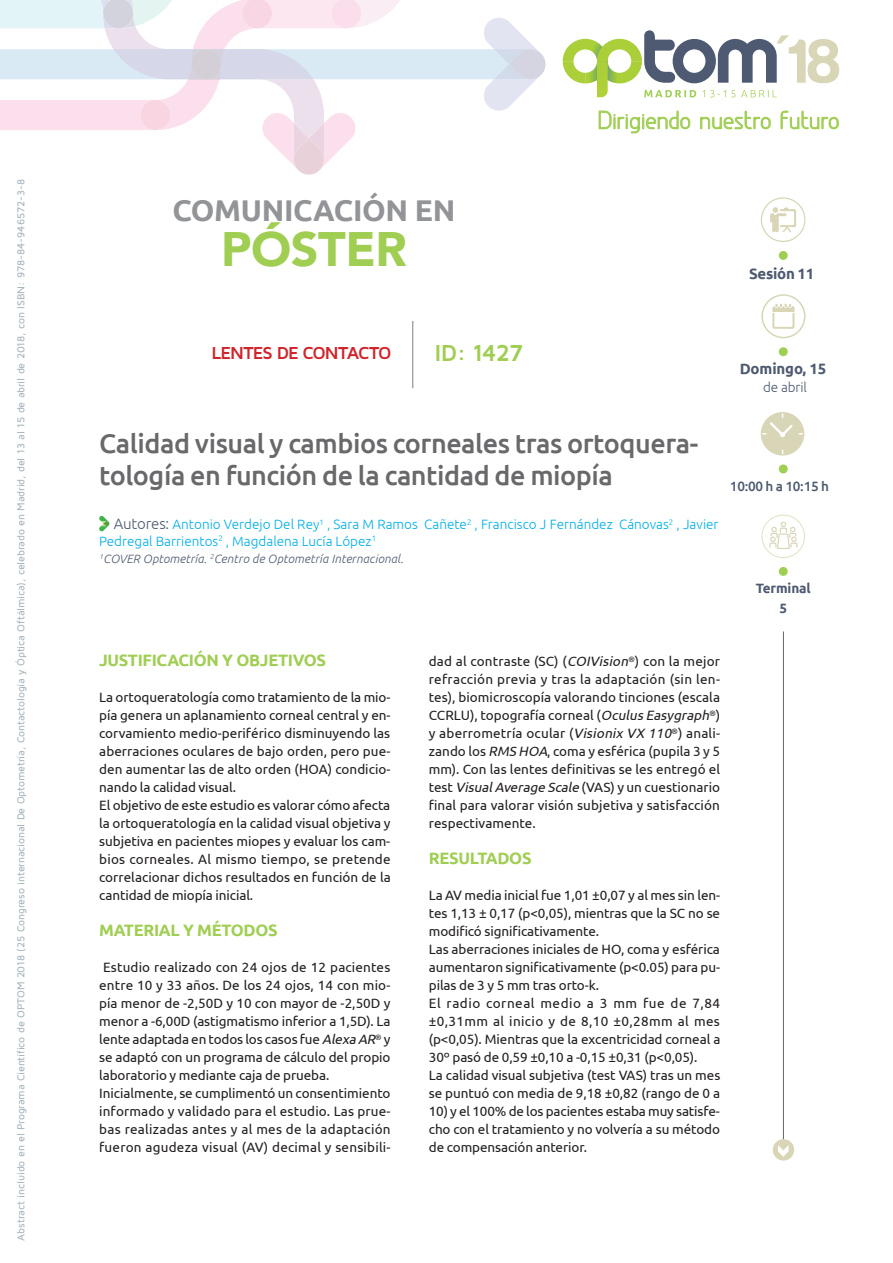
<style>
.page{position:relative;width:893px;height:1263px;background:#fff}
.page>*{position:absolute;margin:0;border:0;box-sizing:border-box;transform-origin:0 0}
.t1{font:900 48.3px "Avenir";letter-spacing:-.01em;color:#a0ce53}
.t2{font:700 30px "Ubuntu";letter-spacing:-.01em;color:#929497}
.t3{font:500 27px/31.5px "Ubuntu";letter-spacing:-.015em;color:#69696c}
.t4{font:700 24px "Maven Pro";letter-spacing:-.04em;color:#a0ce53}
.t5{font:23.4px "Greyscale Basic";color:#a0ce53}
.t6{font:700 18px "Maven Pro";letter-spacing:-.055em;color:#d1232a}
.t7{font:700 16.5px "Ubuntu";letter-spacing:-.02em;color:#a0ce53}
.t8{font:700 15px "Ubuntu";letter-spacing:-.01em;color:#4e5a71}
.t9{font:13.5px/18px "Ubuntu";letter-spacing:-.005em;color:#231f20}
.t10{font:300 13.5px/16.5px "Ubuntu";color:#00aee8}
.t11{font:500 13.5px "Ubuntu";letter-spacing:-.015em;color:#4e5a71}
.t12{font:700 13.5px/19.5px "Ubuntu";color:#4e5a71;text-align:center}
.t13{font:300 13.5px "Ubuntu";letter-spacing:-.01em;color:#4e5a71}
.t14{font:italic 300 12px "Ubuntu";letter-spacing:.01em;color:#4e5a71}
.t15{font:500 10.5px "Maven Pro";letter-spacing:-.015em;color:#a5b4be}
.s1{font-size:15px;color:#4e5a71}
.s2{font-style:italic}
</style>
<div class="page">
<svg style="left:563px;top:30px;width:276px;height:67px"></svg>
<svg style="left:599px;top:111px;width:91px;height:22px"></svg>
<svg style="left:700px;top:111px;width:71px;height:18px"></svg>
<svg style="left:781px;top:111px;width:58px;height:18px"></svg>
<svg style="left:0;top:0;width:545px;height:175px"></svg>
<div style="left:773px;top:1139px;width:21px;height:21px;background:#d9d6b7;border-radius:50%"></div>
<svg style="left:778px;top:1145px;width:11px;height:12px"></svg>
<div style="left:761px;top:294px;width:44px;height:44px;border:2px solid #d9d6b7;border-radius:50%"></div>
<div style="left:779px;top:347px;width:9px;height:9px;background:#a0ce53;border-radius:50%"></div>
<div style="left:779px;top:251px;width:9px;height:9px;background:#a0ce53;border-radius:50%"></div>
<svg style="left:772px;top:304px;width:22px;height:25px"></svg>
<div style="left:779px;top:567px;width:9px;height:9px;background:#a0ce53;border-radius:50%"></div>
<div style="left:762px;top:515px;width:43px;height:43px;border:1px solid #dfe2c7;border-radius:50%"></div>
<svg style="left:769px;top:521px;width:28px;height:28px"></svg>
<div style="left:779px;top:464px;width:9px;height:9px;background:#a0ce53;border-radius:50%"></div>
<svg style="left:761px;top:412px;width:43px;height:44px"></svg>
<hr style="left:783px;top:631px;width:1px;height:508px;background:#69696c">
<svg style="left:761px;top:197px;width:44px;height:45px"></svg>
<hr style="left:412px;top:321px;width:1px;height:67px;background:#7a8086">
<svg style="left:99px;top:516px;width:10px;height:15px"></svg>
<p class="t15" style="left:14px;top:1240px;width:1063px;rotate:-90deg">Abstract incluido en el Programa Científico de OPTOM 2018 (25 Congreso internacional De Optometría, Contactología y Óptica Oftálmica), celebrado en Madrid, del 13 al 15 de abril de 2018, con ISBN: 978-84-946572-3-8</p>
<h2 class="t2" style="left:172px;top:192px;width:262px">COMUNICACIÓN EN</h2>
<h1 class="t1" style="left:221px;top:208px;width:187px">PÓSTER</h1>
<h3 class="t6" style="left:211px;top:341px;width:182px">LENTES DE CONTACTO</h3>
<h3 class="t4" style="left:434px;top:338px;width:90px">ID: 1427</h3>
<h3 class="t5" style="left:597px;top:106px;width:244px">Dirigiendo nuestro futuro</h3>
<p class="t8" style="left:749px;top:264px;width:67px">SESIÓN 11</p>
<p class="t8" style="left:740px;top:360px;width:88px">DOMINGO, 15</p>
<p class="t13" style="left:763px;top:379px;width:45px">de abril</p>
<h3 class="t3" style="left:99px;top:427px;width:600px">Calidad visual y cambios corneales tras ortoquera&shy;tología en función de la cantidad de miopía</h3>
<p class="t10" style="left:99px;top:516px;width:621px;text-indent:15px"><span class="s1">Autores:</span> Antonio Verdejo Del Rey<sup>1</sup> , Sara M Ramos Cañete<sup>2</sup> , Francisco J Fernández Cánovas<sup>2</sup> , Javier<br>Pedregal Barrientos<sup>2</sup> , Magdalena Lucía López<sup>1</sup></p>
<p class="t14" style="left:99px;top:552px;width:306px"><sup>1</sup>COVER Optometría. <sup>2</sup>Centro de Optometría Internacional.</p>
<p class="t11" style="left:730px;top:478px;width:101px">10:00 h a 10:15 h</p>
<p class="t12" style="left:756px;top:578px;width:57px">TERMINAL<br>5</p>
<p class="t7" style="left:99px;top:650px;width:228px">JUSTIFICACIÓN Y OBJETIVOS</p>
<p class="t9" style="left:99px;top:688px;width:293px">La ortoqueratología como tratamiento de la mio&shy;pía genera un aplanamiento corneal central y en&shy;corvamiento medio-periférico disminuyendo las aberraciones oculares de bajo orden, pero pue&shy;den aumentar las de alto orden (HOA) condicio&shy;nando la calidad visual.<br>El objetivo de este estudio es valorar cómo afecta la ortoqueratología en la calidad visual objetiva y subjetiva en pacientes miopes y evaluar los cam&shy;bios corneales. Al mismo tiempo, se pretende correlacionar dichos resultados en función de la cantidad de miopía inicial.</p>
<p class="t7" style="left:99px;top:920px;width:180px">MATERIAL Y MÉTODOS</p>
<p class="t9" style="left:99px;top:958px;width:293px">Estudio realizado con 24 ojos de 12 pacientes entre 10 y 33 años. De los 24 ojos, 14 con mio&shy;pía menor de -2,50D y 10 con mayor de -2,50D y menor a -6,00D (astigmatismo inferior a 1,5D). La lente adaptada en todos los casos fue <span class="s2">Alexa AR</span><sup>®</sup> y se adaptó con un programa de cálculo del propio laboratorio y mediante caja de prueba.<br>Inicialmente, se cumplimentó un consentimiento informado y validado para el estudio. Las prue&shy;bas realizadas antes y al mes de la adaptación fueron agudeza visual (AV) decimal y sensibili-</p>
<p class="t9" style="left:429px;top:652px;width:293px;text-align:justify">dad al contraste (SC) (<span class="s2">COIVision</span><sup>®</sup>) con la mejor refracción previa y tras la adaptación (sin len&shy;tes), biomicroscopía valorando tinciones (escala CCRLU), topografía corneal (<span class="s2">Oculus Easygraph</span><sup>®</sup>) y aberrometría ocular (<span class="s2">Visionix VX 110</span><sup>®</sup>) anali&shy;zando los <span class="s2">RMS HOA</span>, coma y esférica (pupila 3 y 5 mm). Con las lentes definitivas se les entregó el test <span class="s2">VisualAverage Scale</span> (VAS) y un cuestionario final para valorar visión subjetiva y satisfacción respectivamente.</p>
<p class="t7" style="left:429px;top:848px;width:104px">RESULTADOS</p>
<p class="t9" style="left:429px;top:886px;width:293px">La AV media inicial fue 1,01 ±0,07 y al mes sin len&shy;tes 1,13 ± 0,17 (p&lt;0,05), mientras que la SC no se modificó significativamente.<br>Las aberraciones iniciales de HO, coma y esférica aumentaron significativamente (p&lt;0.05) para pu&shy;pilas de 3 y 5 mm tras orto-k.<br>El radio corneal medio a 3 mm fue de 7,84 ±0,31mm al inicio y de 8,10 ±0,28mm al mes (p&lt;0,05). Mientras que la excentricidad corneal a 30º pasó de 0,59 ±0,10 a -0,15 ±0,31 (p&lt;0,05).<br>La calidad visual subjetiva (test VAS) tras un mes se puntuó con media de 9,18 ±0,82 (rango de 0 a</p>
<p class="t9" style="left:429px;top:1102px;width:293px;text-align:justify">10) y el 100% de los pacientes estaba muy satisfe&shy;cho con el tratamiento y no volvería a su método de compensación anterior.</p>
</div>
